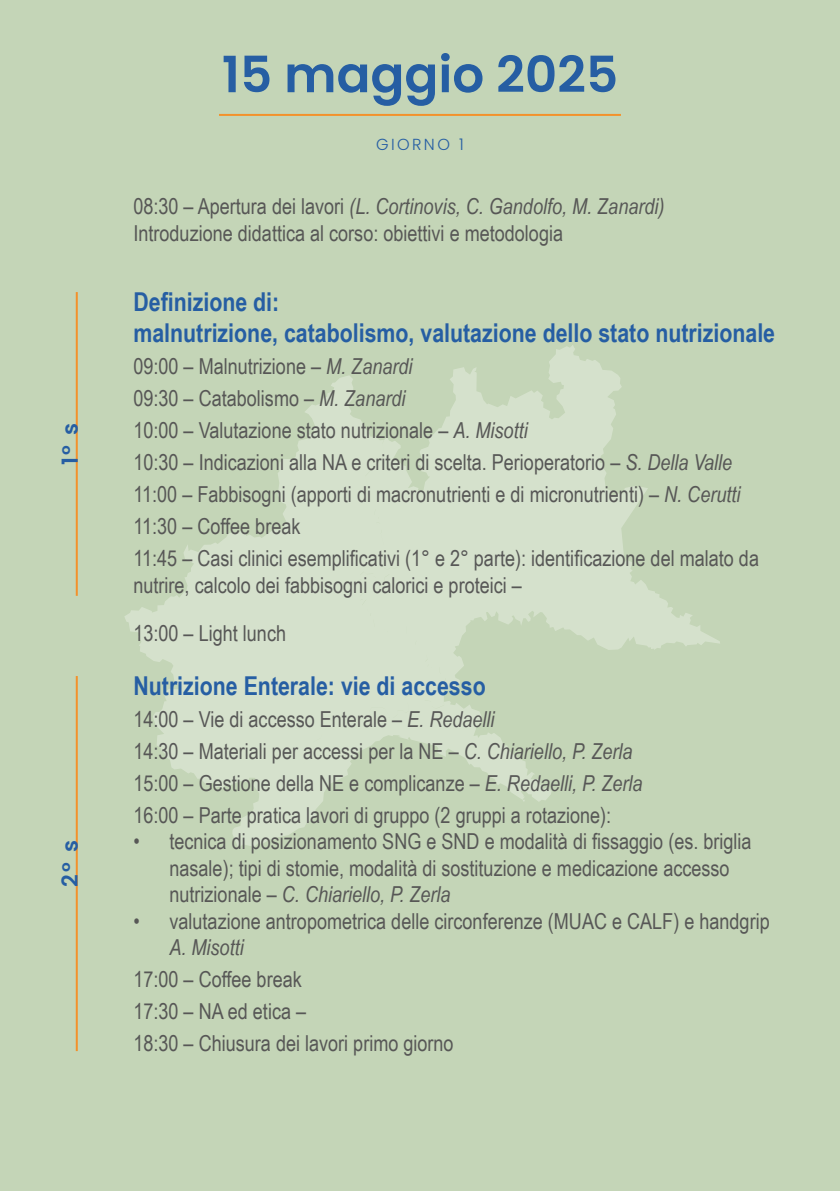
<style>
.page{position:relative;width:840px;height:1191px;background:#fff}
.page>*{position:absolute;margin:0;border:0;box-sizing:border-box;transform-origin:0 0}
.t1{font:600 50px "Poppins";color:#265ea3}
.t2{font:700 26px/31.2px "Arial Narrow";color:#265ea3}
.t3{font:22px/32px "Arial Narrow";color:#575756}
.t4{font:italic 22px "Arial Narrow";color:#575756}
.t5{font:600 22px "Poppins";color:#265ea3}
.t6{font:300 16px "Poppins";letter-spacing:.15em;color:#265ea3}
.s1{font-style:italic}
</style>
<div class="page">
<div style="left:0;top:0;width:839px;height:1191px;background:#c4d5b7"></div>
<svg style="left:125px;top:345px;width:594px;height:502px"></svg>
<hr style="left:76px;top:292px;width:2px;height:304px;background:#f3912b">
<hr style="left:76px;top:676px;width:2px;height:375px;background:#f3912b">
<hr style="left:219px;top:114px;width:401px;height:2px;background:#f3912b">
<p class="t5" style="left:57px;top:465px;width:43px;rotate:-90deg">1° s</p>
<p class="t5" style="left:57px;top:886px;width:48px;rotate:-90deg">2° s</p>
<h1 class="t1" style="left:222px;top:46px;width:397px">15 maggio 2025</h1>
<p class="t6" style="left:376px;top:135px;width:89px">GIORNO 1</p>
<p class="t3" style="left:133px;top:192px;width:532px;line-height:26.4px">08:30 – Apertura dei lavori <span class="s1">(L. Cortinovis, C. Gandolfo, M. Zanardi)<br></span>Introduzione didattica al corso: obiettivi e metodologia</p>
<p class="t2" style="left:133px;top:285px;width:642px">Definizione di:<br>malnutrizione, catabolismo, valutazione dello stato nutrizionale</p>
<p class="t3" style="left:133px;top:350px;width:626px">09:00 – Malnutrizione – <span class="s1">M. Zanardi<br></span>09:30 – Catabolismo – <span class="s1">M. Zanardi<br></span>10:00 – Valutazione stato nutrizionale – <span class="s1">A. Misotti<br></span>10:30 – Indicazioni alla NA e criteri di scelta. Perioperatorio – <span class="s1">S. Della Valle </span>11:00 – Fabbisogni (apporti di macronutrienti e di micronutrienti) – <span class="s1">N. Cerutti </span>11:30 – Coffee break<br>11:45 – Casi clinici esemplificativi (1° e 2° parte): identificazione del malato da</p>
<p class="t3" style="left:133px;top:560px;width:390px;line-height:48px">nutrire, calcolo dei fabbisogni calorici e proteici –<br>13:00 – Light lunch</p>
<p class="t2" style="left:133px;top:669px;width:353px">Nutrizione Enterale: vie di accesso</p>
<p class="t3" style="left:133px;top:702px;width:510px">14:00 – Vie di accesso Enterale – <span class="s1">E. Redaelli<br></span>14:30 – Materiali per accessi per la NE – <span class="s1">C. Chiariello, P. Zerla </span>15:00 – Gestione della NE e complicanze – <span class="s1">E. Redaelli, P. Zerla </span>16:00 – Parte pratica lavori di gruppo (2 gruppi a rotazione):</p>
<p class="t3" style="left:169px;top:827px;width:583px;line-height:26.4px;text-indent:-36px">• tecnica di posizionamento SNG e SND e modalità di fissaggio (es. briglia nasale); tipi di stomie, modalità di sostituzione e medicazione accesso nutrizionale – <span class="s1">C. Chiariello, P. Zerla</span></p>
<p class="t3" style="left:133px;top:904px;width:637px">• valutazione antropometrica delle circonferenze (MUAC e CALF) e handgrip</p>
<p class="t4" style="left:169px;top:932px;width:76px">A. Misotti</p>
<p class="t3" style="left:133px;top:962px;width:321px">17:00 – Coffee break<br>17:30 – NA ed etica –<br>18:30 – Chiusura dei lavori primo giorno</p>
</div>
